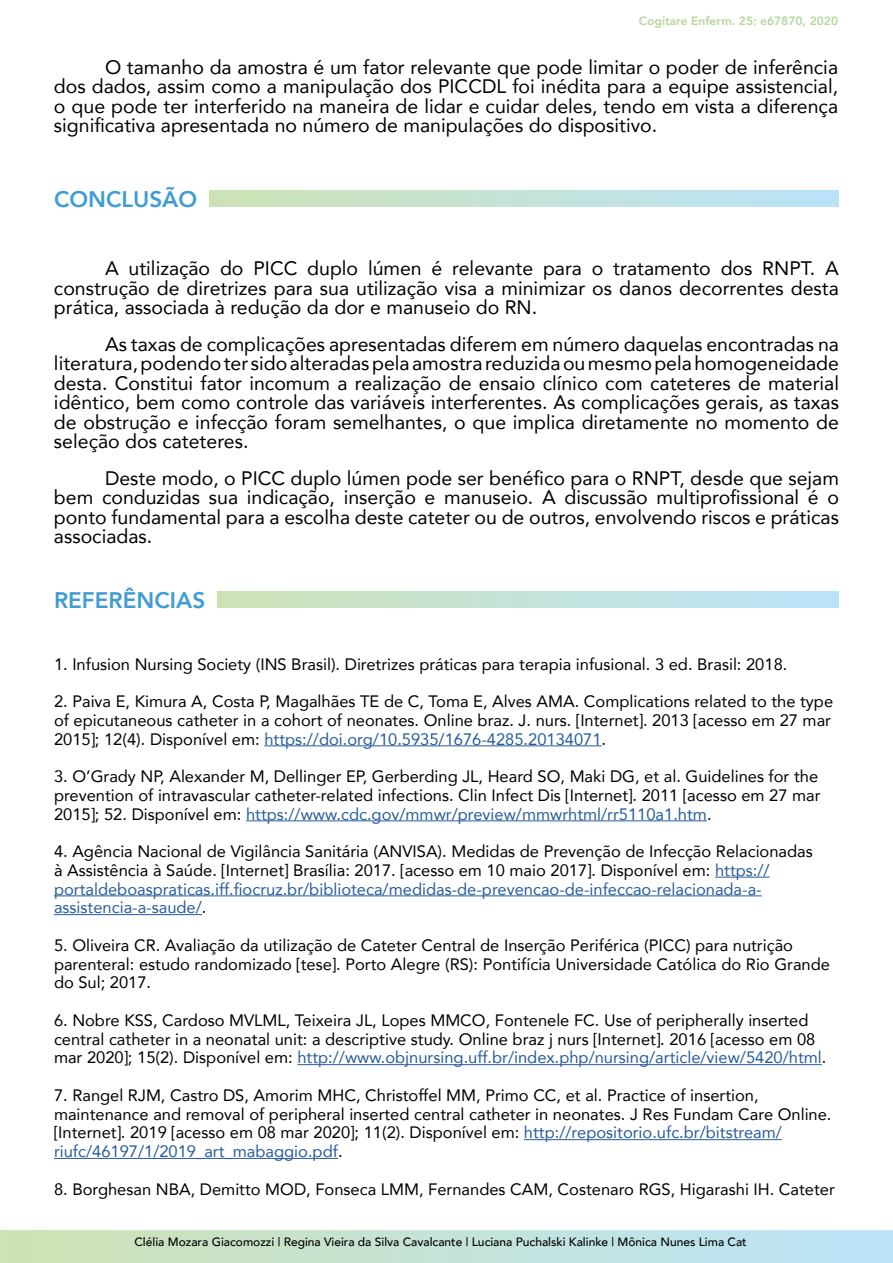
<style>
.page{position:relative;width:893px;height:1263px;background:#fff}
.page>*{position:absolute;margin:0;border:0;box-sizing:border-box;transform-origin:0 0}
.t1{font:800 22.5px "Avenir";color:#409cd4}
.t2{font:19.5px/19.5px "Avenir";color:#000;text-align:justify}
.t3{font:16.5px/18.8px "Avenir";color:#000}
.t4{font:500 12px "Avenir";color:#000}
.t5{font:800 12px "Avenir";color:#b7d69b}
.s1{color:#275b9b}
</style>
<div class="page">
<div style="left:210px;top:190px;width:629px;height:17px;background:linear-gradient(to right,#cee2b4,#bae3fb)"></div>
<svg style="left:0;top:1230px;width:893px;height:33px;background:#c4e2d6"></svg>
<div style="left:218px;top:591px;width:621px;height:17px;background:linear-gradient(to right,#cde2b5,#bae3fb)"></div>
<hr style="left:264px;top:745px;width:338px;height:1px;background:#275b9b">
<hr style="left:246px;top:820px;width:461px;height:1px;background:#275b9b">
<hr style="left:715px;top:877px;width:55px;height:1px;background:#275b9b">
<hr style="left:54px;top:895px;width:708px;height:1px;background:#275b9b">
<hr style="left:54px;top:914px;width:148px;height:1px;background:#275b9b">
<hr style="left:297px;top:1064px;width:525px;height:1px;background:#275b9b">
<hr style="left:524px;top:1139px;width:258px;height:1px;background:#275b9b">
<hr style="left:54px;top:1158px;width:284px;height:1px;background:#275b9b">
<p class="t5" style="left:639px;top:12px;width:201px">Cogitare Enferm. 25: e67870, 2020</p>
<p class="t2" style="left:54px;top:56px;width:786px;text-indent:51px">O tamanho da amostra é um fator relevante que pode limitar o poder de inferência dos dados, assim como a manipulação dos PICCDL foi inédita para a equipe assistencial, o que pode ter interferido na maneira de lidar e cuidar deles, tendo em vista a diferença significativa apresentada no número de manipulações do dispositivo.</p>
<h1 class="t1" style="left:54px;top:181px;width:145px">CONCLUSÃO</h1>
<p class="t2" style="left:54px;top:258px;width:786px;text-indent:51px">A utilização do PICC duplo lúmen é relevante para o tratamento dos RNPT. A construção de diretrizes para sua utilização visa a minimizar os danos decorrentes desta prática, associada à redução da dor e manuseio do RN.</p>
<p class="t2" style="left:54px;top:333px;width:786px;text-indent:51px">As taxas de complicações apresentadas diferem em número daquelas encontradas na literatura, podendo ter sido alteradas pela amostra reduzida ou mesmo pela homogeneidade desta. Constitui fator incomum a realização de ensaio clínico com cateteres de material idêntico, bem como controle das variáveis interferentes. As complicações gerais, as taxas de obstrução e infecção foram semelhantes, o que implica diretamente no momento de seleção dos cateteres.</p>
<p class="t2" style="left:54px;top:467px;width:786px;text-indent:51px">Deste modo, o PICC duplo lúmen pode ser benéfico para o RNPT, desde que sejam bem conduzidas sua indicação, inserção e manuseio. A discussão multiprofissional é o ponto fundamental para a escolha deste cateter ou de outros, envolvendo riscos e práticas associadas.</p>
<h1 class="t1" style="left:54px;top:582px;width:153px">REFERÊNCIAS</h1>
<p class="t3" style="left:54px;top:654px;width:735px">1. Infusion Nursing Society (INS Brasil). Diretrizes práticas para terapia infusional. 3 ed. Brasil: 2018.</p>
<p class="t3" style="left:54px;top:691px;width:781px">2. Paiva E, Kimura A, Costa P, Magalhães TE de C, Toma E, Alves AMA. Complications related to the type of epicutaneous catheter in a cohort of neonates. Online braz. J. nurs. [Internet]. 2013 [acesso em 27 mar<br>2015]; 12(4). Disponível em: <span class="s1">https://doi.org/10.5935/1676-4285.20134071</span>.</p>
<p class="t3" style="left:54px;top:766px;width:768px">3. O’Grady NP, Alexander M, Dellinger EP, Gerberding JL, Heard SO, Maki DG, et al. Guidelines for the prevention of intravascular catheter-related infections. Clin Infect Dis [Internet]. 2011 [acesso em 27 mar<br>2015]; 52. Disponível em: <span class="s1">https://www.cdc.gov/mmwr/preview/mmwrhtml/rr5110a1.htm</span>.</p>
<p class="t3" style="left:54px;top:841px;width:760px">4. Agência Nacional de Vigilância Sanitária (ANVISA). Medidas de Prevenção de Infecção Relacionadas à Assistência à Saúde. [Internet] Brasília: 2017. [acesso em 10 maio 2017]. Disponível em: <span class="s1">https:// portaldeboaspraticas.iff.fiocruz.br/biblioteca/medidas-de-prevencao-de-infeccao-relacionada-a&shy;assistencia-a-saude/</span>.</p>
<p class="t3" style="left:54px;top:935px;width:777px">5. Oliveira CR. Avaliação da utilização de Cateter Central de Inserção Periférica (PICC) para nutrição parenteral: estudo randomizado [tese]. Porto Alegre (RS): Pontifícia Universidade Católica do Rio Grande do Sul; 2017.</p>
<p class="t3" style="left:54px;top:1010px;width:774px">6. Nobre KSS, Cardoso MVLML, Teixeira JL, Lopes MMCO, Fontenele FC. Use of peripherally inserted central catheter in a neonatal unit: a descriptive study. Online braz j nurs [Internet]. 2016 [acesso em 08 mar 2020]; 15(2). Disponível em: <span class="s1">http://www.objnursing.uff.br/index.php/nursing/article/view/5420/html</span>.</p>
<p class="t3" style="left:54px;top:1085px;width:779px">7. Rangel RJM, Castro DS, Amorim MHC, Christoffel MM, Primo CC, et al. Practice of insertion, maintenance and removal of peripheral inserted central catheter in neonates. J Res Fundam Care Online. [Internet]. 2019 [acesso em 08 mar 2020]; 11(2). Disponível em: <span class="s1">http://repositorio.ufc.br/bitstream/ riufc/46197/1/2019_art_mabaggio.pdf</span>.</p>
<p class="t3" style="left:54px;top:1179px;width:782px">8. Borghesan NBA, Demitto MOD, Fonseca LMM, Fernandes CAM, Costenaro RGS, Higarashi IH. Cateter</p>
<p class="t4" style="left:135px;top:1232px;width:614px">Clélia Mozara Giacomozzi | Regina Vieira da Silva Cavalcante | Luciana Puchalski Kalinke | Mônica Nunes Lima Cat</p>
</div>
